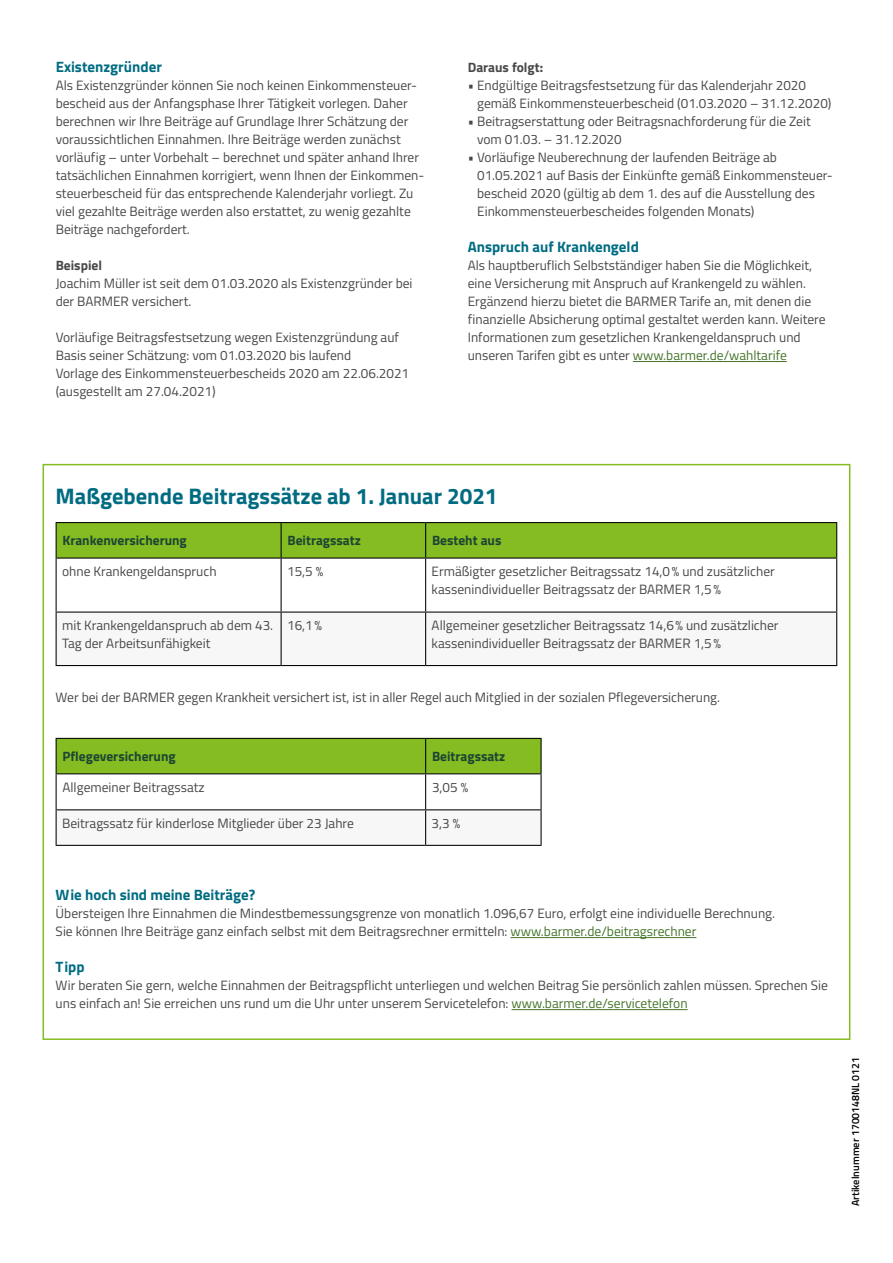
<style>
.page{position:relative;width:893px;height:1263px;background:#fff}
.page>*{position:absolute;margin:0;border:0;box-sizing:border-box;transform-origin:0 0}
.Barrierefrei_H2_Zw_1{font:700 22.5px "BGEK Titillium";color:#006c82}
.Barrierefrei_H2_Zw_1-2{font:700 15px "BGEK Titillium";color:#006c82}
.Barrierefrei_Fließte{font:13.5px/18px "BGEK Titillium";color:#484847}
.Tabellenkopf{font:700 13.5px "BGEK Titillium";color:#1d4534}
.Barrierefrei_Fließte-2{font:700 13.5px "BGEK Titillium";color:#484847}
.URL_Fließtext_9_12pt{font:600 10.5px "BGEK Titillium";color:#000}
.s1{color:#45752b}
</style>
<div class="page">
<hr style="left:633px;top:361px;width:154px;height:1px;background:#45752b">
<hr style="left:510px;top:937px;width:186px;height:1px;background:#45752b">
<hr style="left:512px;top:1009px;width:176px;height:1px;background:#45752b">
<svg style="left:57px;top:523px;width:779px;height:142px"></svg>
<hr style="left:836px;top:559px;width:1px;height:52px;background:#000">
<hr style="left:426px;top:611px;width:411px;height:2px;background:#000">
<hr style="left:425px;top:613px;width:1px;height:52px;background:#000">
<hr style="left:836px;top:613px;width:1px;height:52px;background:#000">
<hr style="left:281px;top:665px;width:145px;height:1px;background:#000">
<hr style="left:426px;top:665px;width:411px;height:1px;background:#000">
<hr style="left:425px;top:523px;width:1px;height:34px;background:#000">
<hr style="left:425px;top:559px;width:1px;height:52px;background:#000">
<hr style="left:281px;top:611px;width:145px;height:2px;background:#000">
<hr style="left:281px;top:523px;width:1px;height:34px;background:#000">
<hr style="left:56px;top:522px;width:225px;height:1px;background:#000">
<hr style="left:56px;top:523px;width:1px;height:34px;background:#000">
<hr style="left:281px;top:522px;width:145px;height:1px;background:#000">
<hr style="left:426px;top:522px;width:411px;height:1px;background:#000">
<hr style="left:836px;top:523px;width:1px;height:34px;background:#000">
<hr style="left:281px;top:557px;width:145px;height:2px;background:#000">
<hr style="left:426px;top:557px;width:411px;height:2px;background:#000">
<hr style="left:56px;top:613px;width:1px;height:52px;background:#000">
<hr style="left:281px;top:613px;width:1px;height:52px;background:#000">
<hr style="left:56px;top:665px;width:225px;height:1px;background:#000">
<hr style="left:56px;top:557px;width:225px;height:2px;background:#000">
<hr style="left:56px;top:559px;width:1px;height:52px;background:#000">
<hr style="left:281px;top:559px;width:1px;height:52px;background:#000">
<hr style="left:56px;top:611px;width:225px;height:2px;background:#000">
<svg style="left:57px;top:739px;width:484px;height:106px"></svg>
<hr style="left:425px;top:810px;width:1px;height:35px;background:#000">
<hr style="left:426px;top:738px;width:116px;height:1px;background:#000">
<hr style="left:541px;top:739px;width:1px;height:34px;background:#000">
<hr style="left:426px;top:773px;width:116px;height:1px;background:#000">
<hr style="left:541px;top:774px;width:1px;height:35px;background:#000">
<hr style="left:56px;top:810px;width:1px;height:35px;background:#000">
<hr style="left:426px;top:809px;width:116px;height:1px;background:#000">
<hr style="left:541px;top:810px;width:1px;height:35px;background:#000">
<hr style="left:56px;top:845px;width:370px;height:1px;background:#000">
<hr style="left:426px;top:845px;width:116px;height:1px;background:#000">
<hr style="left:56px;top:774px;width:1px;height:35px;background:#000">
<hr style="left:425px;top:774px;width:1px;height:35px;background:#000">
<hr style="left:56px;top:809px;width:370px;height:1px;background:#000">
<hr style="left:56px;top:738px;width:370px;height:1px;background:#000">
<hr style="left:56px;top:739px;width:1px;height:34px;background:#000">
<hr style="left:425px;top:739px;width:1px;height:34px;background:#000">
<hr style="left:56px;top:773px;width:370px;height:1px;background:#000">
<h2 class="Barrierefrei_H2_Zw_1-2" style="left:56px;top:55px;width:108px">Existenzgründer</h2>
<p class="Barrierefrei_Fließte" style="left:56px;top:76px;width:370px">Als Existenzgründer können Sie noch keinen Einkommensteuer&shy;bescheid aus der Anfangsphase Ihrer Tätigkeit vorlegen. Daher berechnen wir Ihre Beiträge auf Grundlage Ihrer Schätzung der voraussichtlichen Einnahmen. Ihre Beiträge werden zunächst vorläufig – unter Vorbehalt – berechnet und später anhand Ihrer tatsächlichen Einnahmen korrigiert, wenn Ihnen der Einkommen&shy;steuerbescheid für das entsprechende Kalenderjahr vorliegt. Zu viel gezahlte Beiträge werden also erstattet, zu wenig gezahlte Beiträge nachgefordert.</p>
<p class="Barrierefrei_Fließte-2" style="left:56px;top:255px;width:48px">Beispiel</p>
<p class="Barrierefrei_Fließte" style="left:56px;top:274px;width:358px">Joachim Müller ist seit dem 01.03.2020 als Existenzgründer bei der BARMER versichert.</p>
<p class="Barrierefrei_Fließte" style="left:56px;top:328px;width:345px">Vorläufige Beitragsfestsetzung wegen Existenzgründung auf<br>Basis seiner Schätzung: vom 01.03.2020 bis laufend</p>
<p class="Barrierefrei_Fließte" style="left:56px;top:364px;width:355px">Vorlage des Einkommensteuerbescheids 2020 am 22.06.2021 (ausgestellt am 27.04.2021)</p>
<p class="Barrierefrei_Fließte-2" style="left:468px;top:57px;width:77px">Daraus folgt:</p>
<p class="Barrierefrei_Fließte" style="left:477px;top:76px;width:356px;text-indent:-9px">• Endgültige Beitragsfestsetzung für das Kalenderjahr 2020 gemäß Einkommensteuerbescheid (01.03.2020 – 31.12.2020)</p>
<p class="Barrierefrei_Fließte" style="left:477px;top:112px;width:335px;text-indent:-9px">• Beitragserstattung oder Beitragsnachforderung für die Zeit vom 01.03. – 31.12.2020</p>
<p class="Barrierefrei_Fließte" style="left:477px;top:148px;width:357px;text-indent:-9px">• Vorläufige Neuberechnung der laufenden Beiträge ab 01.05.2021 auf Basis der Einkünfte gemäß Einkommensteuer&shy;bescheid 2020 (gültig ab dem 1. des auf die Ausstellung des Einkommensteuerbescheides folgenden Monats)</p>
<h2 class="Barrierefrei_H2_Zw_1-2" style="left:468px;top:235px;width:173px">Anspruch auf Krankengeld</h2>
<p class="Barrierefrei_Fließte" style="left:468px;top:256px;width:359px">Als hauptberuflich Selbstständiger haben Sie die Möglichkeit, eine Versicherung mit Anspruch auf Krankengeld zu wählen.<br>Ergänzend hierzu bietet die BARMER Tarife an, mit denen die finanzielle Absicherung optimal gestaltet werden kann. Weitere Informationen zum gesetzlichen Krankengeldanspruch und unseren Tarifen gibt es unter <span class="s1">www.barmer.de/wahltarife</span></p>
<h2 class="Barrierefrei_H2_Zw_1" style="left:56px;top:479px;width:443px">Maßgebende Beitragssätze ab 1. Januar 2021</h2>
<p class="Tabellenkopf" style="left:62px;top:530px;width:126px">Krankenversicherung</p>
<p class="Tabellenkopf" style="left:287px;top:530px;width:75px">Beitragssatz</p>
<p class="Tabellenkopf" style="left:432px;top:530px;width:71px">Besteht aus</p>
<p class="Barrierefrei_Fließte" style="left:62px;top:562px;width:156px">ohne Krankengeldanspruch</p>
<p class="Barrierefrei_Fließte" style="left:287px;top:562px;width:38px">15,5 %</p>
<p class="Barrierefrei_Fließte" style="left:432px;top:562px;width:345px">Ermäßigter gesetzlicher Beitragssatz 14,0% und zusätzlicher kassenindividueller Beitragssatz der BARMER 1,5%</p>
<p class="Barrierefrei_Fließte" style="left:62px;top:616px;width:213px">mit Krankengeldanspruch ab dem 43.<br>Tag der Arbeitsunfähigkeit</p>
<p class="Barrierefrei_Fließte" style="left:287px;top:616px;width:36px">16,1%</p>
<p class="Barrierefrei_Fließte" style="left:432px;top:616px;width:348px">Allgemeiner gesetzlicher Beitragssatz 14,6% und zusätzlicher kassenindividueller Beitragssatz der BARMER 1,5%</p>
<p class="Barrierefrei_Fließte" style="left:56px;top:688px;width:666px">Wer bei der BARMER gegen Krankheit versichert ist, ist in aller Regel auch Mitglied in der sozialen Pflegeversicherung.</p>
<p class="Tabellenkopf" style="left:62px;top:746px;width:115px">Pflegeversicherung</p>
<p class="Tabellenkopf" style="left:432px;top:746px;width:75px">Beitragssatz</p>
<p class="Barrierefrei_Fließte" style="left:62px;top:778px;width:144px">Allgemeiner Beitragssatz</p>
<p class="Barrierefrei_Fließte" style="left:432px;top:778px;width:38px">3,05 %</p>
<p class="Barrierefrei_Fließte" style="left:62px;top:814px;width:293px">Beitragssatz für kinderlose Mitglieder über 23 Jahre</p>
<p class="Barrierefrei_Fließte" style="left:432px;top:814px;width:30px">3,3 %</p>
<h2 class="Barrierefrei_H2_Zw_1-2" style="left:56px;top:883px;width:201px">Wie hoch sind meine Beiträge?</h2>
<p class="Barrierefrei_Fließte" style="left:56px;top:904px;width:721px">Übersteigen Ihre Einnahmen die Mindestbemessungsgrenze von monatlich 1.096,67 Euro, erfolgt eine individuelle Berechnung.<br>Sie können Ihre Beiträge ganz einfach selbst mit dem Beitragsrechner ermitteln: <span class="s1">www.barmer.de/beitragsrechner</span></p>
<h2 class="Barrierefrei_H2_Zw_1-2" style="left:56px;top:955px;width:30px">Tipp</h2>
<p class="Barrierefrei_Fließte" style="left:56px;top:976px;width:774px">Wir beraten Sie gern, welche Einnahmen der Beitragspflicht unterliegen und welchen Beitrag Sie persönlich zahlen müssen. Sprechen Sie uns einfach an! Sie erreichen uns rund um die Uhr unter unserem Servicetelefon: <span class="s1">www.barmer.de/servicetelefon</span></p>
<p class="URL_Fließtext_9_12pt" style="left:848px;top:1206px;width:151px;rotate:-90deg">Artikelnummer 1700148NL 0121</p>
</div>
